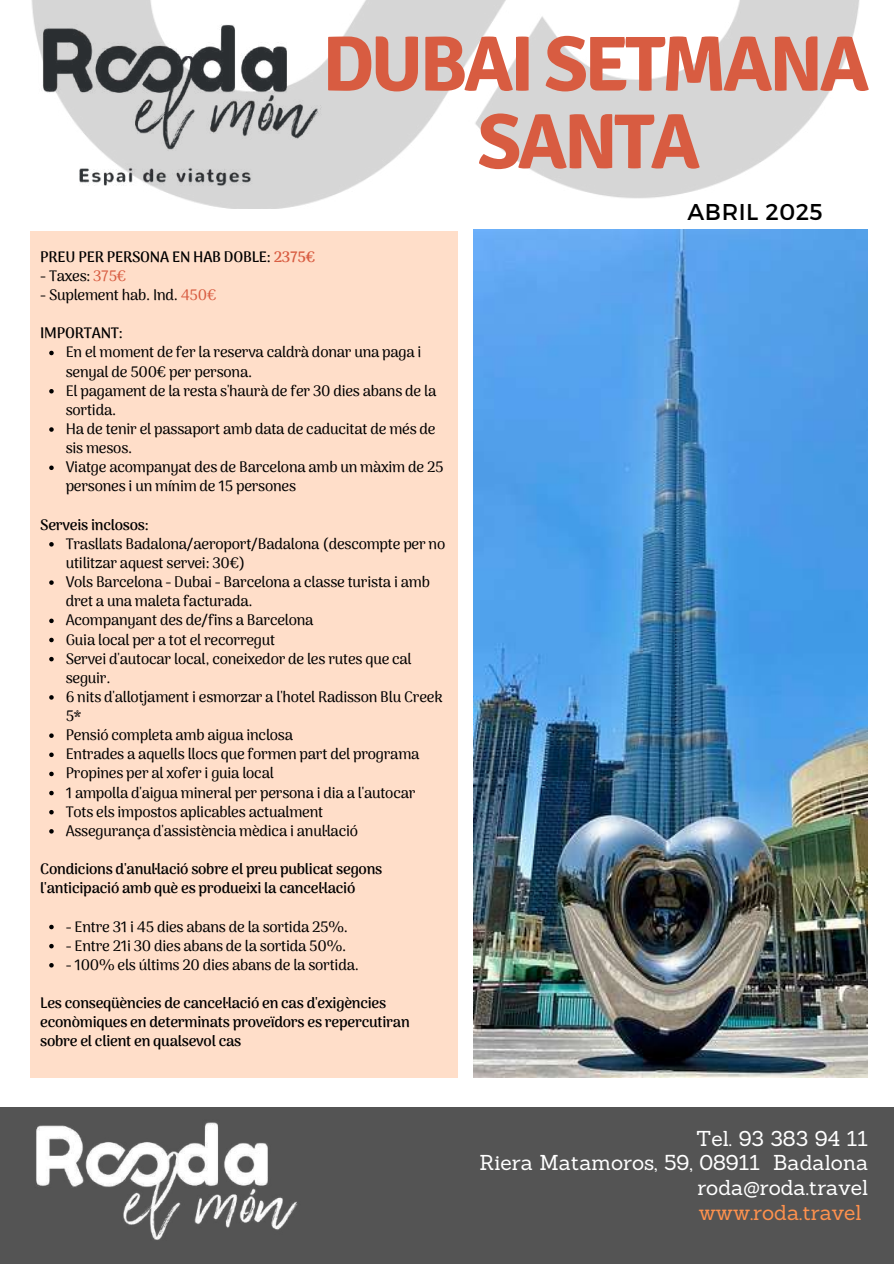
<style>
.page{position:relative;width:894px;height:1264px;background:#fff}
.page>*{position:absolute;margin:0;border:0;box-sizing:border-box;transform-origin:0 0}
.t1{font:700 78px/77.7px "Signika";letter-spacing:-.045em;color:#d85c41;text-align:center}
.t2{font:22.8px "Montserrat";letter-spacing:.025em;color:#000}
.t3{font:21px/24.8px "Sanchez";color:#fff;text-align:right}
.t4{font:21px "Sanchez";color:#ff914d}
.t5{font:500 15px/19.2px "Arima Madurai";letter-spacing:-.015em;color:#000}
.t6{font:700 15px/19.2px "Arima Madurai";letter-spacing:-.015em;color:#000}
.s1{color:#d85c41}
</style>
<div class="page">
<img style="left:31px;top:0;width:829px;height:208px">
<div style="left:0;top:1107px;width:893px;height:156px;background:#545454"></div>
<img style="left:36px;top:1122px;width:262px;height:118px">
<div style="left:30px;top:231px;width:427px;height:846px;background:#ffdec9"></div>
<svg style="left:49px;top:351px;width:5px;height:4px"></svg>
<svg style="left:49px;top:389px;width:5px;height:4px"></svg>
<svg style="left:49px;top:427px;width:5px;height:5px"></svg>
<svg style="left:49px;top:465px;width:5px;height:5px"></svg>
<svg style="left:49px;top:542px;width:5px;height:4px"></svg>
<svg style="left:49px;top:580px;width:5px;height:5px"></svg>
<svg style="left:49px;top:618px;width:5px;height:5px"></svg>
<svg style="left:49px;top:637px;width:5px;height:5px"></svg>
<svg style="left:49px;top:657px;width:5px;height:4px"></svg>
<svg style="left:49px;top:695px;width:5px;height:4px"></svg>
<svg style="left:49px;top:733px;width:5px;height:5px"></svg>
<svg style="left:49px;top:752px;width:5px;height:5px"></svg>
<svg style="left:49px;top:771px;width:5px;height:5px"></svg>
<svg style="left:49px;top:790px;width:5px;height:5px"></svg>
<svg style="left:49px;top:810px;width:5px;height:4px"></svg>
<svg style="left:49px;top:829px;width:5px;height:4px"></svg>
<svg style="left:49px;top:924px;width:5px;height:5px"></svg>
<svg style="left:49px;top:943px;width:5px;height:5px"></svg>
<svg style="left:49px;top:963px;width:5px;height:4px"></svg>
<img style="left:31px;top:19px;width:303px;height:171px">
<img style="left:474px;top:230px;width:393px;height:847px">
<h1 class="t1" style="left:322px;top:26px;width:548px">DUBAI SETMANA<br>SANTA</h1>
<h2 class="t2" style="left:687px;top:197px;width:137px">ABRIL 2025</h2>
<p class="t6" style="left:40px;top:247px;width:276px">PREU PER PERSONA EN HAB DOBLE: <span class="s1">2375€</span></p>
<p class="t5" style="left:40px;top:266px;width:88px">- Taxes: <span class="s1">375€</span></p>
<p class="t5" style="left:40px;top:285px;width:178px">- Suplement hab. Ind. <span class="s1">450€</span></p>
<p class="t6" style="left:40px;top:323px;width:84px">IMPORTANT:</p>
<p class="t5" style="left:66px;top:343px;width:379px">En el moment de fer la reserva caldrà donar una paga i senyal de 500€ per persona.<br>El pagament de la resta s'haurà de fer 30 dies abans de la sortida.<br>Ha de tenir el passaport amb data de caducitat de més de sis mesos.<br>Viatge acompanyat des de Barcelona amb un màxim de 25 persones i un mínim de 15 persones</p>
<p class="t6" style="left:40px;top:515px;width:110px">Serveis inclosos:</p>
<p class="t5" style="left:66px;top:534px;width:381px">Trasllats Badalona/aeroport/Badalona (descompte per no utilitzar aquest servei: 30€)<br>Vols Barcelona - Dubai - Barcelona a classe turista i amb dret a una maleta facturada.<br>Acompanyant des de/fins a Barcelona<br>Guia local per a tot el recorregut<br>Servei d'autocar local, coneixedor de les rutes que cal seguir.<br>6 nits d'allotjament i esmorzar a l'hotel Radisson Blu Creek 5*<br>Pensió completa amb aigua inclosa<br>Entrades a aquells llocs que formen part del programa Propines per al xofer i guia local<br>1 ampolla d'aigua mineral per persona i dia a l'autocar Tots els impostos aplicables actualment<br>Assegurança d'assistència mèdica i anul·lació</p>
<p class="t6" style="left:40px;top:859px;width:343px">Condicions d'anul·lació sobre el preu publicat segons l'anticipació amb què es produeixi la cancel·lació</p>
<p class="t5" style="left:66px;top:916px;width:284px">- Entre 31 i 45 dies abans de la sortida 25%.</p>
<p class="t5" style="left:66px;top:935px;width:282px">- Entre 21i 30 dies abans de la sortida 50%.</p>
<p class="t5" style="left:66px;top:955px;width:294px">- 100% els últims 20 dies abans de la sortida.</p>
<p class="t6" style="left:40px;top:993px;width:371px">Les conseqüències de cancel·lació en cas d'exigències econòmiques en determinats proveïdors es repercutiran sobre el client en qualsevol cas</p>
<h3 class="t3" style="left:479px;top:1125px;width:390px">Tel. 93 383 94 11<br>Riera Matamoros, 59, 08911 Badalona roda@roda.travel</h3>
<h3 class="t4" style="left:698px;top:1198px;width:164px">www.roda.travel</h3>
</div>
